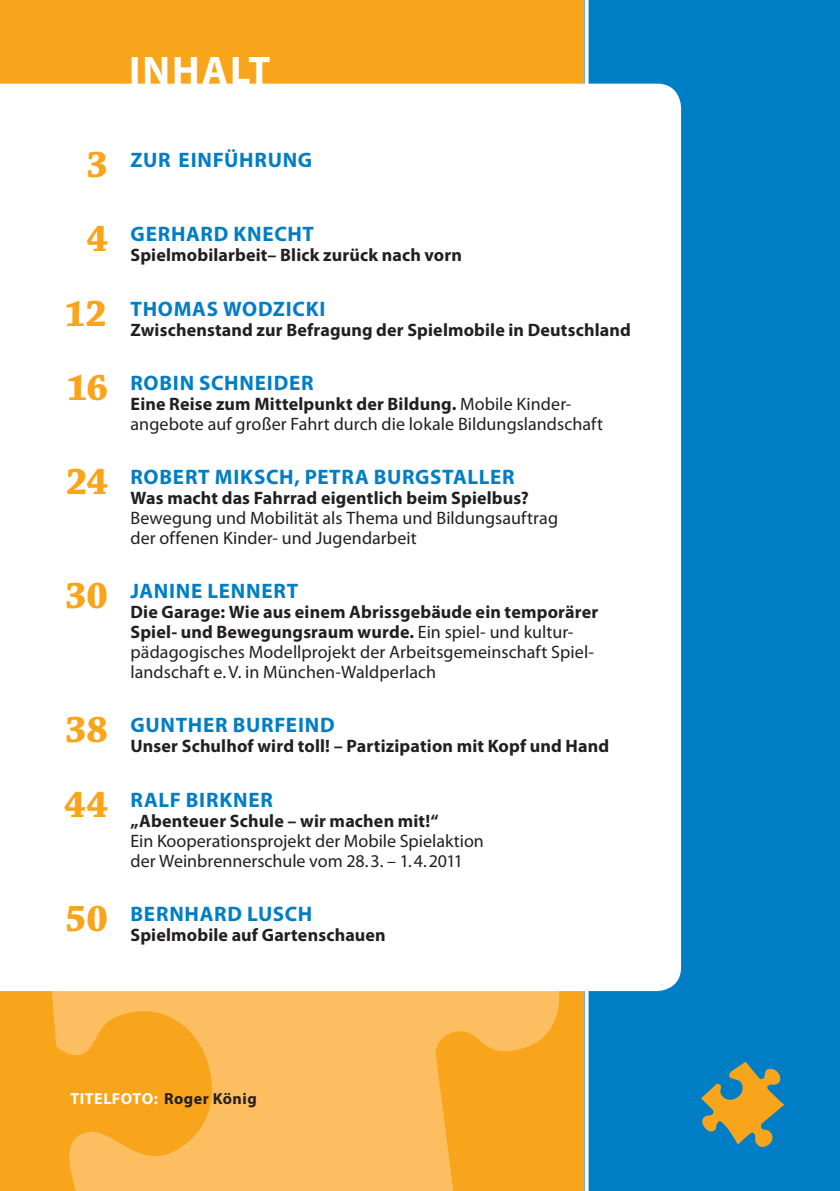
<style>
.page{position:relative;width:840px;height:1191px;background:#fff}
.page>*{position:absolute;margin:0;border:0;box-sizing:border-box;transform-origin:0 0}
.t1{font:700 40px "Myriad Pro";letter-spacing:.05em;color:#fff}
.t2{font:40px "Chaparral Pro Bold Disp";color:#f9a51b}
.t3{font:700 21px "Myriad Pro";letter-spacing:.04em;color:#007ec5}
.t4{font:18px/20px "Myriad Pro";color:#231f20}
.t5{font:700 18px "Myriad Pro";letter-spacing:.005em;color:#231f20}
.t6{font:700 16px "Myriad Pro";letter-spacing:.03em;color:#fff}
.s1{font-family:"Chaparral Pro Bold Disp";font-weight:400;font-size:40px;color:#f9a51b}
.s2{font-weight:700}
.s3{color:#231f20}
</style>
<div class="page">
<div style="left:0;top:0;width:839px;height:1191px;background:#f9a51b"></div>
<svg style="left:45px;top:991px;width:515px;height:200px;fill:#fdbe62"></svg>
<div style="left:584px;top:0;width:255px;height:1191px;background:#007ec5"></div>
<svg style="left:584px;top:0;width:4px;height:1191px"></svg>
<svg style="left:701px;top:1061px;width:82px;height:86px"></svg>
<div style="left:0;top:84px;width:680px;height:907px;background:#fff"></div>
<h1 class="t1" style="left:129px;top:44px;width:142px">INHALT</h1>
<p class="t3" style="left:86px;top:146px;width:227px"><span class="s1">3</span> zur einführung</p>
<p class="t3" style="left:86px;top:220px;width:215px"><span class="s1">4</span> gerhard knecht</p>
<p class="t5" style="left:130px;top:243px;width:333px">Spielmobilarbeit– Blick zurück nach vorn</p>
<h1 class="t2" style="left:64px;top:291px;width:61px">12 <sup>th</sup></h1>
<p class="t3" style="left:158px;top:295px;width:166px">omas wodzicki</p>
<p class="t5" style="left:130px;top:318px;width:501px">Zwischenstand zur Befragung der Spielmobile in Deutschland</p>
<p class="t3" style="left:66px;top:369px;width:105px"><span class="s1">16</span> robin</p>
<p class="t3" style="left:199px;top:369px;width:116px">schneider</p>
<p class="t4" style="left:130px;top:393px;width:473px"><span class="s2">Eine Reise zum Mittelpunkt der Bildung.</span> Mobile Kinder&shy;angebote auf großer Fahrt durch die lokale Bildungslandschaft</p>
<p class="t3" style="left:66px;top:463px;width:369px"><span class="s1">24</span> robert miksch, petra burgstall</p>
<p class="t3" style="left:490px;top:463px;width:26px">er</p>
<p class="t5" style="left:130px;top:486px;width:399px">Was macht das Fahrrad eigentlich beim Spielbus?</p>
<p class="t4" style="left:130px;top:507px;width:429px">Bewegung und Mobilität als Thema und Bildungsauftrag der offenen Kinder- und Jugendarbeit</p>
<p class="t3" style="left:65px;top:577px;width:88px"><span class="s1">30</span> janin</p>
<p class="t3" style="left:191px;top:577px;width:105px">e lennert</p>
<p class="t4" style="left:130px;top:602px;width:469px"><span class="s2">Die Garage: Wie aus einem Abrissgebäude ein temporärer Spiel- und Bewegungsraum wurde.</span> Ein spiel- und kultur&shy;pädagogisches Modellprojekt der Arbeitsgemeinschaft Spiel&shy;landschaft e.V. in München-Waldperlach</p>
<p class="t3" style="left:65px;top:711px;width:110px"><span class="s1">38</span> gunth</p>
<p class="t3" style="left:203px;top:711px;width:133px">er burfeind</p>
<p class="t5" style="left:130px;top:734px;width:480px">U nser Schulhof wird toll! – Partizipation mit Kopf und Hand</p>
<p class="t3" style="left:64px;top:786px;width:210px"><span class="s1">44</span> ralf bi rkner</p>
<p class="t5" style="left:130px;top:808px;width:309px">„Abenteuer Schule – wir machen mit!“</p>
<p class="t4" style="left:130px;top:830px;width:355px">Ein Kooperationsprojekt der Mobile Spielaktion der Weinbrennerschule vom 28.3. – 1.4.2011</p>
<p class="t3" style="left:65px;top:900px;width:120px"><span class="s1">50</span> bernha</p>
<p class="t3" style="left:214px;top:900px;width:97px">rd lusch</p>
<p class="t5" style="left:130px;top:923px;width:257px">Spielmobile auf Gartenschauen</p>
<p class="t6" style="left:71px;top:1088px;width:187px">TITELFOTO: <span class="s3">Roger König</span></p>
</div>
